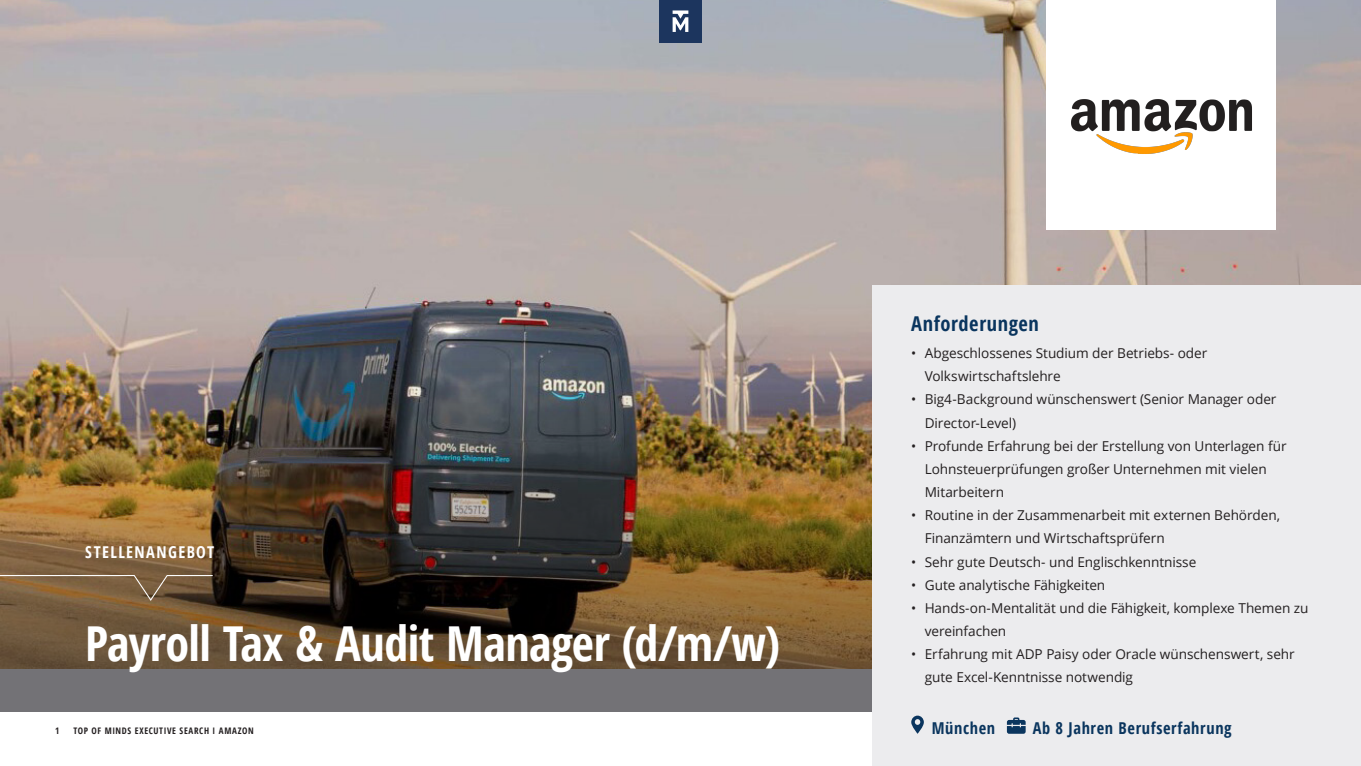
<style>
.page{position:relative;width:1361px;height:766px;background:#fff}
.page>*{position:absolute;margin:0;border:0;box-sizing:border-box;transform-origin:0 0}
.Page_header_kopie{font:700 condensed 48.15px "Open Sans";letter-spacing:-.01em;color:#fff}
.t1{font:700 condensed 20.4px "Open Sans";letter-spacing:.03em;color:#0a355e}
.t2{font:700 condensed 16.35px "Open Sans";letter-spacing:.04em;color:#0a355e}
.t3{font:700 condensed 16.27px "Open Sans";letter-spacing:.085em;color:#fff}
.t4{font:13.65px/23.2px "Open Sans";letter-spacing:-.005em;color:#231f20}
.t5{font:700 condensed 9px "Open Sans";letter-spacing:.075em;color:#231f20}
</style>
<div class="page">
<img style="left:0;top:0;width:1361px;height:332px">
<img style="left:0;top:332px;width:872px;height:379px">
<svg style="left:0;top:574px;width:214px;height:27px"></svg>
<div style="left:872px;top:285px;width:489px;height:480px;background:#ececee"></div>
<svg style="left:911px;top:715px;width:13px;height:18px"></svg>
<svg style="left:1007px;top:717px;width:18px;height:16px"></svg>
<div style="left:1046px;top:0;width:230px;height:229px;background:#fff"></div>
<img style="left:1071px;top:99px;width:181px;height:55px">
<div style="left:659px;top:0;width:43px;height:43px;background:#1c355e"></div>
<svg style="left:672px;top:10px;width:16px;height:22px"></svg>
<p class="t3" style="left:85px;top:540px;width:130px">STELLENANGEBOT</p>
<p class="Page_header_kopie" style="left:85px;top:610px;width:696px">Payroll Tax &amp; Audit Manager (d/m/w)</p>
<p class="t1" style="left:911px;top:309px;width:129px">Anforderungen</p>
<p class="t4" style="left:925px;top:341px;width:284px;text-indent:-14px">• Abgeschlossenes Studium der Betriebs- oder<br>Volkswirtschaftslehre</p>
<p class="t4" style="left:925px;top:387px;width:353px;text-indent:-14px">• Big4-Background wünschenswert (Senior Manager oder<br>Director-Level)</p>
<p class="t4" style="left:925px;top:434px;width:363px;text-indent:-14px">• Profunde Erfahrung bei der Erstellung von Unterlagen für<br>Lohnsteuerprüfungen großer Unternehmen mit vielen<br>Mitarbeitern</p>
<p class="t4" style="left:925px;top:503px;width:357px;text-indent:-14px">• Routine in der Zusammenarbeit mit externen Behörden,<br>Finanzämtern und Wirtschaftsprüfern</p>
<p class="t4" style="left:911px;top:549px;width:287px">• Sehr gute Deutsch- und Englischkenntnisse</p>
<p class="t4" style="left:911px;top:572px;width:195px">• Gute analytische Fähigkeiten</p>
<p class="t4" style="left:925px;top:596px;width:385px;text-indent:-14px">• Hands-on-Mentalität und die Fähigkeit, komplexe Themen zu vereinfachen</p>
<p class="t4" style="left:925px;top:642px;width:371px;text-indent:-14px">• Erfahrung mit ADP Paisy oder Oracle wünschenswert, sehr gute Excel-Kenntnisse notwendig</p>
<p class="t5" style="left:55px;top:724px;width:6px">1</p>
<p class="t5" style="left:73px;top:724px;width:182px">TOP OF MINDS EXECUTIVE SEARCH I AMAZON</p>
<p class="t2" style="left:932px;top:716px;width:65px">München</p>
<p class="t2" style="left:1033px;top:716px;width:200px">Ab 8 Jahren Berufserfahrung</p>
</div>
